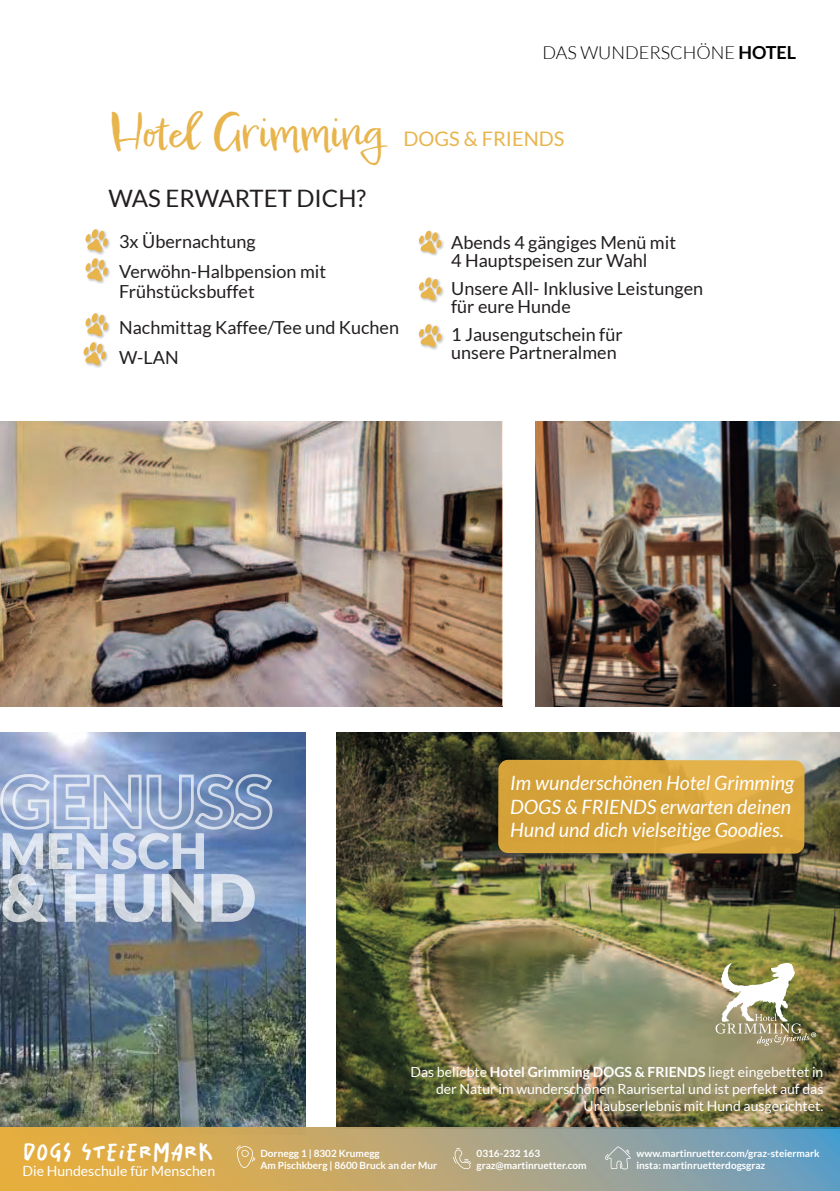
<style>
.page{position:relative;width:840px;height:1191px;background:#fff}
.page>*{position:absolute;margin:0;border:0;box-sizing:border-box;transform-origin:0 0}
.t1{font:46px "Epicursive Script";color:#e6ae3d}
.t2{font:25.8px "Salted";color:#fff}
.t3{font:24px "Lato";color:#231f20}
.t4{font:20px "Lato";color:#e6ae3d}
.t5{font:italic 19.6px/23.6px "Lato";color:#fff}
.t6{font:18px/18px "Lato";color:#231f20}
.t7{font:300 18px "Lato";color:#000001}
.t8{font:14px/16.8px "Lato";color:#fff;text-align:right}
.t9{font:700 10px/12px "Lato";color:#fff}
.s1{font-weight:700}
</style>
<div class="page">
<img style="left:0;top:732px;width:305px;height:396px">
<img style="left:0;top:421px;width:502px;height:285px">
<img style="left:336px;top:732px;width:503px;height:396px">
<img style="left:90px;top:239px;width:20px;height:45px">
<svg style="left:85px;top:229px;width:23px;height:23px"></svg>
<svg style="left:85px;top:258px;width:23px;height:23px"></svg>
<img style="left:91px;top:323px;width:19px;height:16px">
<svg style="left:85px;top:313px;width:23px;height:23px"></svg>
<img style="left:424px;top:230px;width:20px;height:26px">
<svg style="left:418px;top:231px;width:23px;height:22px"></svg>
<img style="left:424px;top:287px;width:20px;height:16px">
<svg style="left:418px;top:277px;width:23px;height:23px"></svg>
<img style="left:424px;top:333px;width:20px;height:17px">
<svg style="left:418px;top:324px;width:23px;height:23px"></svg>
<img style="left:83px;top:350px;width:25px;height:18px">
<svg style="left:84px;top:342px;width:22px;height:23px"></svg>
<img style="left:715px;top:962px;width:100px;height:84px">
<img style="left:493px;top:754px;width:331px;height:119px">
<svg style="left:498px;top:760px;width:306px;height:93px;background:#d8a53d"></svg>
<img style="left:535px;top:421px;width:304px;height:285px">
<svg style="left:0;top:774px;width:272px;height:148px;background:#9fb1cd"></svg>
<svg style="left:0;top:1128px;width:839px;height:63px;background:#b2a679"></svg>
<svg style="left:236px;top:1145px;width:19px;height:23px"></svg>
<svg style="left:604px;top:1146px;width:26px;height:24px"></svg>
<svg style="left:453px;top:1148px;width:18px;height:21px"></svg>
<p class="t7" style="left:542px;top:42px;width:255px">DAS WUNDERSCHÖNE <span class="s1">HOTEL</span></p>
<h1 class="t1" style="left:109px;top:108px;width:276px">Hotel Grimming</h1>
<p class="t4" style="left:403px;top:128px;width:162px">DOGS &amp; FRIENDS</p>
<h3 class="t3" style="left:108px;top:186px;width:259px">WAS ERWARTET DICH?</h3>
<p class="t6" style="left:119px;top:226px;width:208px;line-height:30px">3x Übernachtung<br>Verwöhn-Halbpension mit</p>
<p class="t6" style="left:119px;top:273px;width:281px;line-height:36px">Frühstücksbuffet<br>Nachmittag Kaffee/Tee und Kuchen</p>
<p class="t6" style="left:119px;top:348px;width:61px">W-LAN</p>
<p class="t6" style="left:451px;top:233px;width:226px">Abends 4 gängiges Menü mit<br>4 Hauptspeisen zur Wahl</p>
<p class="t6" style="left:451px;top:279px;width:253px">Unsere All- Inklusive Leistungen für eure Hunde</p>
<p class="t6" style="left:451px;top:325px;width:173px">1 Jausengutschein für unsere Partneralmen</p>
<p class="t5" style="left:510px;top:772px;width:285px">Im wunderschönen Hotel Grimming<br>DOGS &amp; FRIENDS erwarten deinen<br>Hund und dich vielseitige Goodies.</p>
<p class="t8" style="left:410px;top:1063px;width:414px">Das beliebte <span class="s1">Hotel Grimming DOGS &amp; FRIENDS</span> liegt eingebettet in der Natur im wunderschönen Raurisertal und ist perfekt auf das<br>Urlaubserlebnis mit Hund ausgerichtet.</p>
<h2 class="t2" style="left:22px;top:1139px;width:192px">DOGS STEIERMARK</h2>
<p class="t8" style="left:22px;top:1162px;width:194px">Die Hundeschule für Menschen</p>
<p class="t9" style="left:260px;top:1147px;width:178px">Dornegg 1 | 8302 Krumegg<br>Am Pischkberg | 8600 Bruck an der Mur</p>
<p class="t9" style="left:476px;top:1147px;width:111px">0316-232 163 graz@martinruetter.com</p>
<p class="t9" style="left:636px;top:1147px;width:185px">www.martinruetter.com/graz-steiermark insta: martinruetterdogsgraz</p>
</div>
